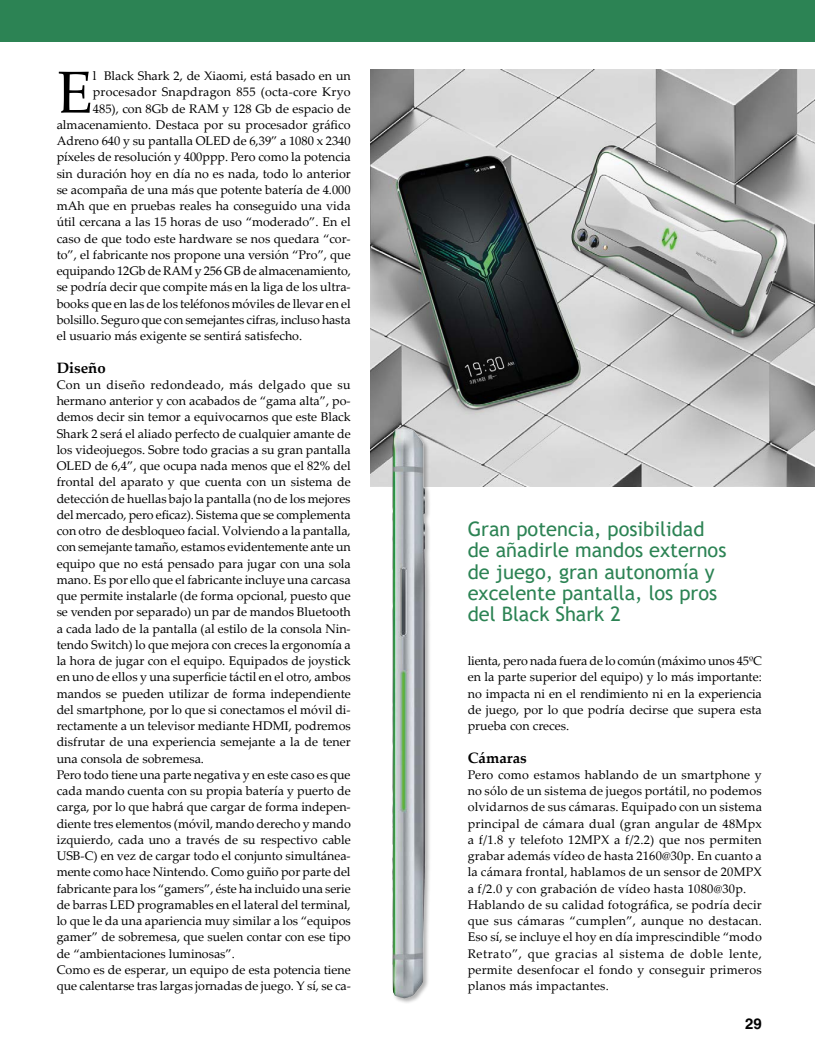
<style>
.page{position:relative;width:815px;height:1063px;background:#fff}
.page>*{position:absolute;margin:0;border:0;box-sizing:border-box;transform-origin:0 0}
.t1{font:59.12px "Palatino Linotype";color:#000}
.t2{font:20px/21.2px "Trebuchet MS";color:#2c8354}
.t3{font:700 15px "Palatino Linotype";color:#000}
.t4{font:700 15px "Helvetica";color:#000}
.t5{font:12.5px/16.2px "Palatino Linotype";color:#000}
.t6{font:12.5px/16.2px "Palatino Linotype";letter-spacing:.02em;color:#000}
</style>
<div class="page">
<img style="left:371px;top:70px;width:444px;height:417px">
<div style="left:391px;top:426px;width:41px;height:579px;background:#000;opacity:.3"></div>
<img style="left:392px;top:428px;width:34px;height:570px">
<div style="left:0;top:0;width:815px;height:41px;background:#2c8354"></div>
<h1 class="t1" style="left:57px;top:50px;width:38px">E</h1>
<p class="t5" style="left:93px;top:67px;width:259px">l Black Shark 2, de Xiaomi, está basado en un</p>
<p class="t6" style="left:93px;top:83px;width:259px">procesador Snapdragon 855 (octa-core Kryo</p>
<p class="t5" style="left:93px;top:100px;width:259px">485), con 8Gb de RAM y 128 Gb de espacio de</p>
<p class="t5" style="left:57px;top:116px;width:295px">almacenamiento. Destaca por su procesador gráfico</p>
<p class="t5" style="left:57px;top:132px;width:296px">Adreno 640 y su pantalla OLED de 6,39” a 1080 x 2340</p>
<p class="t5" style="left:57px;top:148px;width:296px">píxeles de resolución y 400ppp. Pero como la potencia</p>
<p class="t5" style="left:57px;top:165px;width:296px">sin duración hoy en día no es nada, todo lo anterior</p>
<p class="t5" style="left:57px;top:181px;width:296px">se acompaña de una más que potente batería de 4.000</p>
<p class="t5" style="left:57px;top:197px;width:296px">mAh que en pruebas reales ha conseguido una vida</p>
<p class="t5" style="left:57px;top:213px;width:296px">útil cercana a las 15 horas de uso “moderado”. En el</p>
<p class="t5" style="left:57px;top:230px;width:296px">caso de que todo este hardware se nos quedara “cor-</p>
<p class="t5" style="left:57px;top:246px;width:296px">to”, el fabricante nos propone una versión “Pro”, que</p>
<p class="t5" style="left:57px;top:262px;width:296px">equipando 12Gb de RAM y 256 GB de almacenamiento,</p>
<p class="t5" style="left:57px;top:278px;width:296px">se podría decir que compite más en la liga de los ultra-</p>
<p class="t5" style="left:57px;top:295px;width:296px">books que en las de los teléfonos móviles de llevar en el</p>
<p class="t5" style="left:57px;top:311px;width:295px">bolsillo. Seguro que con semejantes cifras, incluso hasta</p>
<p class="t5" style="left:57px;top:327px;width:247px">el usuario más exigente se sentirá satisfecho.</p>
<p class="t3" style="left:57px;top:357px;width:51px">Diseño</p>
<p class="t5" style="left:57px;top:376px;width:296px">Con un diseño redondeado, más delgado que su hermano anterior y con acabados de “gama alta”, po&shy;demos decir sin temor a equivocarnos que este Black Shark 2 será el aliado perfecto de cualquier amante de los videojuegos. Sobre todo gracias a su gran pantalla OLED de 6,4”, que ocupa nada menos que el 82% del frontal del aparato y que cuenta con un sistema de detección de huellas bajo la pantalla (no de los mejores del mercado, pero eficaz). Sistema que se complementa con otro de desbloqueo facial. Volviendo a la pantalla, con semejante tamaño, estamos evidentemente ante un equipo que no está pensado para jugar con una sola mano. Es por ello que el fabricante incluye una carcasa que permite instalarle (de forma opcional, puesto que se venden por separado) un par de mandos Bluetooth a cada lado de la pantalla (al estilo de la consola Nin&shy;tendo Switch) lo que mejora con creces la ergonomía a la hora de jugar con el equipo. Equipados de joystick en uno de ellos y una superficie táctil en el otro, ambos mandos se pueden utilizar de forma independiente del smartphone, por lo que si conectamos el móvil di&shy;rectamente a un televisor mediante HDMI, podremos disfrutar de una experiencia semejante a la de tener una consola de sobremesa.<br>Pero todo tiene una parte negativa y en este caso es que cada mando cuenta con su propia batería y puerto de carga, por lo que habrá que cargar de forma indepen&shy;diente tres elementos (móvil, mando derecho y mando izquierdo, cada uno a través de su respectivo cable USB-C) en vez de cargar todo el conjunto simultánea&shy;mente como hace Nintendo. Como guiño por parte del fabricante para los “gamers”, éste ha incluido una serie de barras LED programables en el lateral del terminal, lo que le da una apariencia muy similar a los “equipos gamer” de sobremesa, que suelen contar con ese tipo de “ambientaciones luminosas”.<br>Como es de esperar, un equipo de esta potencia tiene que calentarse tras largas jornadas de juego. Y sí, se ca-</p>
<h2 class="t2" style="left:468px;top:518px;width:260px">Gran potencia, posibilidad de añadirle mandos externos de juego, gran autonomía y excelente pantalla, los pros del Black Shark 2</h2>
<p class="t5" style="left:468px;top:652px;width:296px;text-align:justify">lienta, pero nada fuera de lo común (máximo unos 45ºC en la parte superior del equipo) y lo más importante: no impacta ni en el rendimiento ni en la experiencia de juego, por lo que podría decirse que supera esta prueba con creces.</p>
<p class="t3" style="left:468px;top:747px;width:61px">Cámaras</p>
<p class="t6" style="left:468px;top:766px;width:296px">Pero como estamos hablando de un smartphone y no sólo de un sistema de juegos portátil, no podemos olvidarnos de sus cámaras. Equipado con un sistema principal de cámara dual (gran angular de 48Mpx a f/1.8 y telefoto 12MPX a f/2.2) que nos permiten grabar además vídeo de hasta 2160@30p. En cuanto a la cámara frontal, hablamos de un sensor de 20MPX a f/2.0 y con grabación de vídeo hasta 1080@30p.<br>Hablando de su calidad fotográfica, se podría decir que sus cámaras “cumplen”, aunque no destacan.<br>Eso sí, se incluye el hoy en día imprescindible “modo Retrato”, que gracias al sistema de doble lente, permite desenfocar el fondo y conseguir primeros planos más impactantes.</p>
<p class="t4" style="left:745px;top:1014px;width:18px">29</p>
</div>
